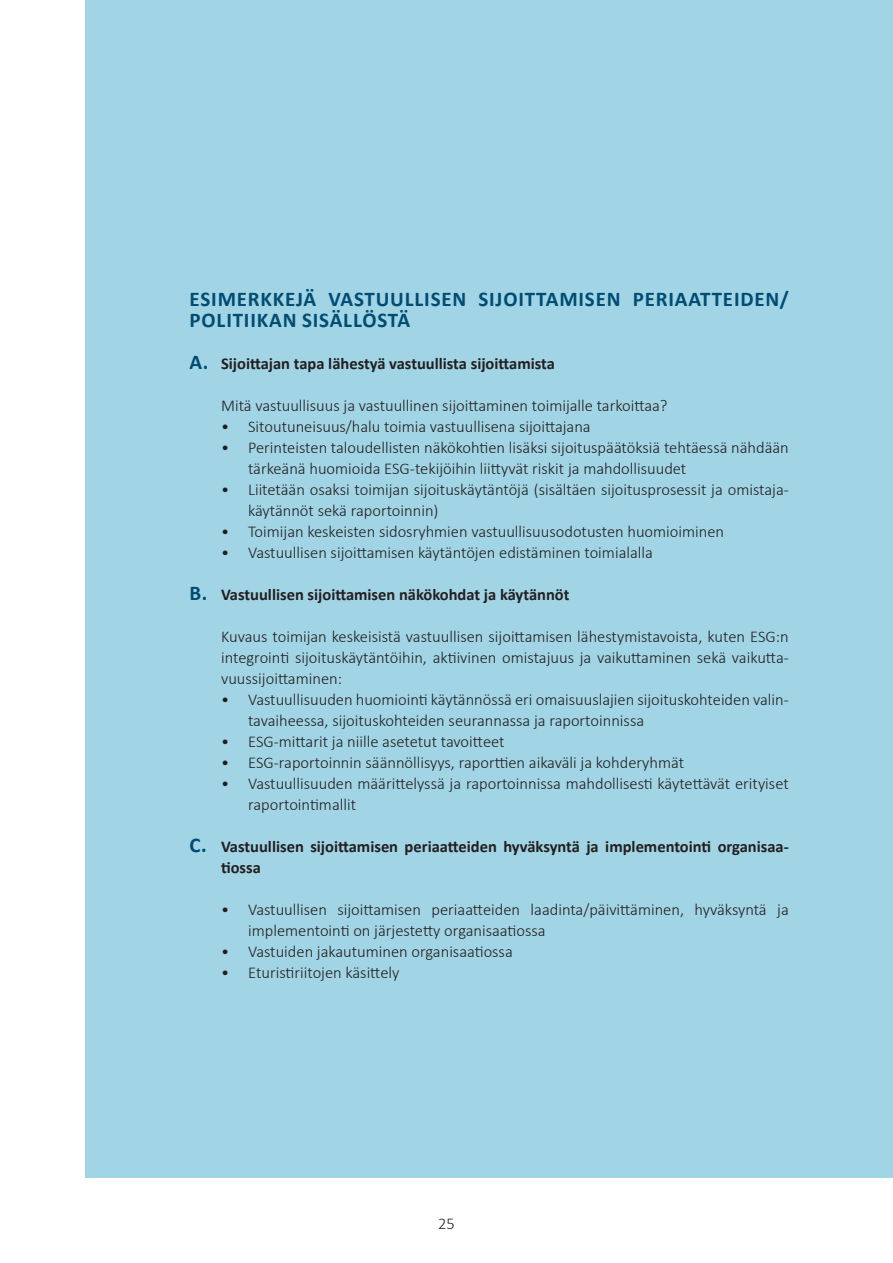
<style>
.page{position:relative;width:893px;height:1263px;background:#fff}
.page>*{position:absolute;margin:0;border:0;box-sizing:border-box;transform-origin:0 0}
.t1{font:700 21px/21px "Calibri";letter-spacing:.04em;color:#004c73}
.t2{font:300 16.5px/21px "Calibri";color:#231f20}
.t3{font:700 16.5px/21px "Calibri";color:#231f20}
</style>
<div class="page">
<div style="left:85px;top:0;width:808px;height:1178px;background:#a1d4e4"></div>
<p class="t1" style="left:190px;top:288px;width:601px">ESIMERKKEJÄ VASTUULLISEN SIJOITTAMISEN PERIAATTEIDEN/<br>POLITIIKAN SISÄLLÖSTÄ</p>
<p class="t1" style="left:190px;top:351px;width:20px">A.</p>
<p class="t3" style="left:221px;top:353px;width:335px">Sijoittajan tapa lähestyä vastuullista sijoittamista</p>
<p class="t2" style="left:221px;top:395px;width:448px">Mitä vastuullisuus ja vastuullinen sijoittaminen toimijalle tarkoittaa?</p>
<p class="t2" style="left:221px;top:416px;width:371px">• Sitoutuneisuus/halu toimia vastuullisena sijoittajana</p>
<p class="t2" style="left:248px;top:437px;width:542px;text-indent:-27px">• Perinteisten taloudellisten näkökohtien lisäksi sijoituspäätöksiä tehtäessä nähdään tärkeänä huomioida ESG-tekijöihin liittyvät riskit ja mahdollisuudet</p>
<p class="t2" style="left:248px;top:479px;width:542px;text-indent:-27px">• Liitetään osaksi toimijan sijoituskäytäntöjä (sisältäen sijoitusprosessit ja omistaja&shy;käytännöt sekä raportoinnin)</p>
<p class="t2" style="left:221px;top:521px;width:505px">• Toimijan keskeisten sidosryhmien vastuullisuusodotusten huomioiminen</p>
<p class="t2" style="left:221px;top:542px;width:433px">• Vastuullisen sijoittamisen käytäntöjen edistäminen toimialalla</p>
<p class="t3" style="left:221px;top:584px;width:350px">Vastuullisen sijoittamisen näkökohdat ja käytännöt</p>
<p class="t2" style="left:221px;top:626px;width:569px;text-align:justify">Kuvaus toimijan keskeisistä vastuullisen sijoittamisen lähestymistavoista, kuten ESG:n integrointi sijoituskäytäntöihin, aktiivinen omistajuus ja vaikuttaminen sekä vaikutta&shy;vuussijoittaminen:</p>
<p class="t2" style="left:248px;top:689px;width:542px;text-indent:-27px">• Vastuullisuuden huomiointi käytännössä eri omaisuuslajien sijoituskohteiden valin&shy;tavaiheessa, sijoituskohteiden seurannassa ja raportoinnissa</p>
<p class="t2" style="left:221px;top:731px;width:285px">• ESG-mittarit ja niille asetetut tavoitteet</p>
<p class="t2" style="left:221px;top:752px;width:465px">• ESG-raportoinnin säännöllisyys, raporttien aikaväli ja kohderyhmät</p>
<p class="t2" style="left:248px;top:773px;width:542px;text-indent:-27px">• Vastuullisuuden määrittelyssä ja raportoinnissa mahdollisesti käytettävät erityiset raportointimallit</p>
<p class="t3" style="left:221px;top:836px;width:569px">Vastuullisen sijoittamisen periaatteiden hyväksyntä ja implementointi organisaa&shy;tiossa</p>
<p class="t2" style="left:248px;top:899px;width:542px;text-indent:-27px">• Vastuullisen sijoittamisen periaatteiden laadinta/päivittäminen, hyväksyntä ja implementointi on järjestetty organisaatiossa</p>
<p class="t2" style="left:221px;top:941px;width:293px">• Vastuiden jakautuminen organisaatiossa</p>
<p class="t2" style="left:221px;top:962px;width:180px">• Eturistiriitojen käsittely</p>
<p class="t1" style="left:190px;top:582px;width:19px">B.</p>
<p class="t1" style="left:190px;top:834px;width:19px">C.</p>
<p class="t2" style="left:438px;top:1212px;width:18px">25</p>
</div>
